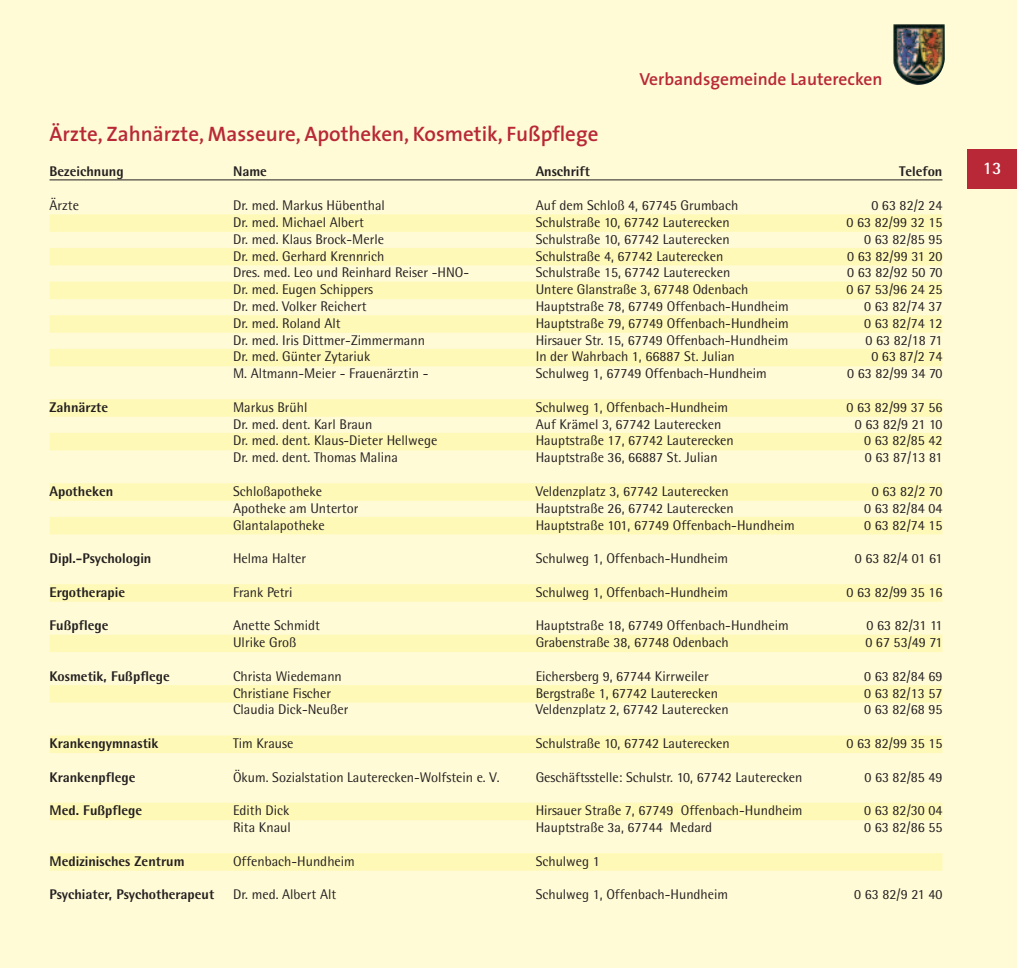
<style>
.page{position:relative;width:1017px;height:968px;background:#fff}
.page>*{position:absolute;margin:0;border:0;box-sizing:border-box;transform-origin:0 0}
.t1{font:600 21px "The Sans";color:#b82837}
.t2{font:600 17.5px "The Sans";color:#b82837}
.t3{font:700 17.5px "Rotis Semi Sans";color:#fff}
.t4{font:14px "Rotis Semi Sans";color:#231f20}
.t5{font:800 14px "Rotis Semi Sans";color:#231f20}
</style>
<div class="page">
<div style="left:0;top:1px;width:1017px;height:966px;background:#fffbd6"></div>
<div style="left:967px;top:149px;width:50px;height:40px;background:#b82837"></div>
<img style="left:893px;top:24px;width:52px;height:61px">
<hr style="left:50px;top:179px;width:892px;height:1px;background:#231f20">
<div style="left:50px;top:214px;width:892px;height:18px;background:#fff9b8"></div>
<div style="left:50px;top:248px;width:892px;height:17px;background:#fff9b8"></div>
<div style="left:50px;top:281px;width:892px;height:18px;background:#fff9b8"></div>
<div style="left:50px;top:315px;width:892px;height:17px;background:#fff9b8"></div>
<div style="left:50px;top:349px;width:892px;height:17px;background:#fff9b8"></div>
<div style="left:50px;top:399px;width:892px;height:17px;background:#fff9b8"></div>
<div style="left:50px;top:433px;width:892px;height:17px;background:#fff9b8"></div>
<div style="left:50px;top:483px;width:892px;height:17px;background:#fff9b8"></div>
<div style="left:50px;top:517px;width:892px;height:17px;background:#fff9b8"></div>
<div style="left:50px;top:584px;width:892px;height:17px;background:#fff9b8"></div>
<div style="left:50px;top:634px;width:892px;height:18px;background:#fff9b8"></div>
<div style="left:50px;top:685px;width:892px;height:17px;background:#fff9b8"></div>
<div style="left:50px;top:735px;width:892px;height:17px;background:#fff9b8"></div>
<div style="left:50px;top:802px;width:892px;height:18px;background:#fff9b8"></div>
<div style="left:50px;top:853px;width:892px;height:17px;background:#fff9b8"></div>
<p class="t2" style="left:639px;top:73px;width:245px">Verbandsgemeinde Lauterecken</p>
<h1 class="t1" style="left:50px;top:125px;width:550px">Ärzte, Zahnärzte, Masseure, Apotheken, Kosmetik, Fußpflege</h1>
<p class="t5" style="left:50px;top:167px;width:76px">Bezeichnung</p>
<p class="t5" style="left:233px;top:167px;width:35px">Name</p>
<p class="t5" style="left:536px;top:167px;width:56px">Anschrift</p>
<p class="t5" style="left:899px;top:167px;width:45px">Telefon</p>
<p class="t4" style="left:50px;top:200px;width:31px">Ärzte</p>
<p class="t4" style="left:233px;top:200px;width:153px">Dr. med. Markus Hübenthal</p>
<p class="t4" style="left:536px;top:200px;width:204px">Auf dem Schloß 4, 67745 Grumbach</p>
<p class="t4" style="left:871px;top:200px;width:73px">0 63 82/2 24</p>
<p class="t4" style="left:233px;top:217px;width:132px">Dr. med. Michael Albert</p>
<p class="t4" style="left:536px;top:217px;width:196px">Schulstraße 10, 67742 Lauterecken</p>
<p class="t4" style="left:847px;top:217px;width:97px">0 63 82/99 32 15</p>
<p class="t4" style="left:233px;top:234px;width:152px">Dr. med. Klaus Brock-Merle</p>
<p class="t4" style="left:536px;top:234px;width:196px">Schulstraße 10, 67742 Lauterecken</p>
<p class="t4" style="left:864px;top:234px;width:80px">0 63 82/85 95</p>
<p class="t4" style="left:233px;top:251px;width:153px">Dr. med. Gerhard Krennrich</p>
<p class="t4" style="left:536px;top:251px;width:189px">Schulstraße 4, 67742 Lauterecken</p>
<p class="t4" style="left:847px;top:251px;width:97px">0 63 82/99 31 20</p>
<p class="t4" style="left:233px;top:267px;width:238px">Dres. med. Leo und Reinhard Reiser -HNO-</p>
<p class="t4" style="left:536px;top:267px;width:196px">Schulstraße 15, 67742 Lauterecken</p>
<p class="t4" style="left:847px;top:267px;width:97px">0 63 82/92 50 70</p>
<p class="t4" style="left:233px;top:284px;width:142px">Dr. med. Eugen Schippers</p>
<p class="t4" style="left:536px;top:284px;width:214px">Untere Glanstraße 3, 67748 Odenbach</p>
<p class="t4" style="left:847px;top:284px;width:97px">0 67 53/96 24 25</p>
<p class="t4" style="left:233px;top:301px;width:135px">Dr. med. Volker Reichert</p>
<p class="t4" style="left:536px;top:301px;width:254px">Hauptstraße 78, 67749 Offenbach-Hundheim</p>
<p class="t4" style="left:864px;top:301px;width:80px">0 63 82/74 37</p>
<p class="t4" style="left:233px;top:318px;width:109px">Dr. med. Roland Alt</p>
<p class="t4" style="left:536px;top:318px;width:254px">Hauptstraße 79, 67749 Offenbach-Hundheim</p>
<p class="t4" style="left:864px;top:318px;width:80px">0 63 82/74 12</p>
<p class="t4" style="left:233px;top:335px;width:193px">Dr. med. Iris Dittmer-Zimmermann</p>
<p class="t4" style="left:536px;top:335px;width:254px">Hirsauer Str. 15, 67749 Offenbach-Hundheim</p>
<p class="t4" style="left:865px;top:335px;width:79px">0 63 82/18 71</p>
<p class="t4" style="left:233px;top:351px;width:139px">Dr. med. Günter Zytariuk</p>
<p class="t4" style="left:536px;top:351px;width:201px">In der Wahrbach 1, 66887 St. Julian</p>
<p class="t4" style="left:871px;top:351px;width:73px">0 63 87/2 74</p>
<p class="t4" style="left:233px;top:368px;width:197px">M. Altmann-Meier - Frauenärztin -</p>
<p class="t4" style="left:536px;top:368px;width:233px">Schulweg 1, 67749 Offenbach-Hundheim</p>
<p class="t4" style="left:847px;top:368px;width:97px">0 63 82/99 34 70</p>
<p class="t5" style="left:50px;top:402px;width:60px">Zahnärzte</p>
<p class="t4" style="left:233px;top:402px;width:76px">Markus Brühl</p>
<p class="t4" style="left:536px;top:402px;width:194px">Schulweg 1, Offenbach-Hundheim</p>
<p class="t4" style="left:847px;top:402px;width:97px">0 63 82/99 37 56</p>
<p class="t4" style="left:233px;top:419px;width:141px">Dr. med. dent. Karl Braun</p>
<p class="t4" style="left:536px;top:419px;width:187px">Auf Krämel 3, 67742 Lauterecken</p>
<p class="t4" style="left:855px;top:419px;width:89px">0 63 82/9 21 10</p>
<p class="t4" style="left:233px;top:435px;width:206px">Dr. med. dent. Klaus-Dieter Hellwege</p>
<p class="t4" style="left:536px;top:435px;width:200px">Hauptstraße 17, 67742 Lauterecken</p>
<p class="t4" style="left:864px;top:435px;width:80px">0 63 82/85 42</p>
<p class="t4" style="left:233px;top:452px;width:166px">Dr. med. dent. Thomas Malina</p>
<p class="t4" style="left:536px;top:452px;width:183px">Hauptstraße 36, 66887 St. Julian</p>
<p class="t4" style="left:865px;top:452px;width:79px">0 63 87/13 81</p>
<p class="t5" style="left:50px;top:486px;width:65px">Apotheken</p>
<p class="t4" style="left:233px;top:486px;width:90px">Schloßapotheke</p>
<p class="t4" style="left:536px;top:486px;width:195px">Veldenzplatz 3, 67742 Lauterecken</p>
<p class="t4" style="left:872px;top:486px;width:72px">0 63 82/2 70</p>
<p class="t4" style="left:233px;top:503px;width:127px">Apotheke am Untertor</p>
<p class="t4" style="left:536px;top:503px;width:200px">Hauptstraße 26, 67742 Lauterecken</p>
<p class="t4" style="left:864px;top:503px;width:80px">0 63 82/84 04</p>
<p class="t4" style="left:233px;top:519px;width:93px">Glantalapotheke</p>
<p class="t4" style="left:536px;top:519px;width:260px">Hauptstraße 101, 67749 Offenbach-Hundheim</p>
<p class="t4" style="left:864px;top:519px;width:80px">0 63 82/74 15</p>
<p class="t5" style="left:50px;top:553px;width:103px">Dipl.-Psychologin</p>
<p class="t4" style="left:233px;top:553px;width:75px">Helma Halter</p>
<p class="t4" style="left:536px;top:553px;width:194px">Schulweg 1, Offenbach-Hundheim</p>
<p class="t4" style="left:855px;top:553px;width:89px">0 63 82/4 01 61</p>
<p class="t5" style="left:50px;top:587px;width:77px">Ergotherapie</p>
<p class="t4" style="left:233px;top:587px;width:61px">Frank Petri</p>
<p class="t4" style="left:536px;top:587px;width:194px">Schulweg 1, Offenbach-Hundheim</p>
<p class="t4" style="left:847px;top:587px;width:97px">0 63 82/99 35 16</p>
<p class="t5" style="left:50px;top:620px;width:60px">Fußpflege</p>
<p class="t4" style="left:233px;top:620px;width:88px">Anette Schmidt</p>
<p class="t4" style="left:536px;top:620px;width:254px">Hauptstraße 18, 67749 Offenbach-Hundheim</p>
<p class="t4" style="left:866px;top:620px;width:78px">0 63 82/31 11</p>
<p class="t4" style="left:233px;top:637px;width:65px">Ulrike Groß</p>
<p class="t4" style="left:536px;top:637px;width:194px">Grabenstraße 38, 67748 Odenbach</p>
<p class="t4" style="left:865px;top:637px;width:79px">0 67 53/49 71</p>
<p class="t5" style="left:50px;top:671px;width:122px">Kosmetik, Fußpflege</p>
<p class="t4" style="left:233px;top:671px;width:110px">Christa Wiedemann</p>
<p class="t4" style="left:536px;top:671px;width:175px">Eichersberg 9, 67744 Kirrweiler</p>
<p class="t4" style="left:864px;top:671px;width:80px">0 63 82/84 69</p>
<p class="t4" style="left:233px;top:687px;width:100px">Christiane Fischer</p>
<p class="t4" style="left:536px;top:687px;width:184px">Bergstraße 1, 67742 Lauterecken</p>
<p class="t4" style="left:864px;top:687px;width:80px">0 63 82/13 57</p>
<p class="t4" style="left:233px;top:704px;width:117px">Claudia Dick-Neußer</p>
<p class="t4" style="left:536px;top:704px;width:195px">Veldenzplatz 2, 67742 Lauterecken</p>
<p class="t4" style="left:864px;top:704px;width:80px">0 63 82/68 95</p>
<p class="t5" style="left:50px;top:738px;width:111px">Krankengymnastik</p>
<p class="t4" style="left:233px;top:738px;width:62px">Tim Krause</p>
<p class="t4" style="left:536px;top:738px;width:196px">Schulstraße 10, 67742 Lauterecken</p>
<p class="t4" style="left:847px;top:738px;width:97px">0 63 82/99 35 15</p>
<p class="t5" style="left:50px;top:771px;width:87px">Krankenpflege</p>
<p class="t4" style="left:233px;top:771px;width:268px">Ökum. Sozialstation Lauterecken-Wolfstein e. V.</p>
<p class="t4" style="left:536px;top:771px;width:268px">Geschäftsstelle: Schulstr. 10, 67742 Lauterecken</p>
<p class="t4" style="left:864px;top:771px;width:80px">0 63 82/85 49</p>
<p class="t5" style="left:50px;top:805px;width:94px">Med. Fußpflege</p>
<p class="t4" style="left:233px;top:805px;width:58px">Edith Dick</p>
<p class="t4" style="left:536px;top:805px;width:268px">Hirsauer Straße 7, 67749 Offenbach-Hundheim</p>
<p class="t4" style="left:864px;top:805px;width:80px">0 63 82/30 04</p>
<p class="t4" style="left:233px;top:822px;width:59px">Rita Knaul</p>
<p class="t4" style="left:536px;top:822px;width:178px">Hauptstraße 3a, 67744 Medard</p>
<p class="t4" style="left:864px;top:822px;width:80px">0 63 82/86 55</p>
<p class="t5" style="left:50px;top:855px;width:137px">Medizinisches Zentrum</p>
<p class="t4" style="left:233px;top:855px;width:123px">Offenbach-Hundheim</p>
<p class="t4" style="left:536px;top:855px;width:66px">Schulweg 1</p>
<p class="t5" style="left:50px;top:889px;width:166px">Psychiater, Psychotherapeut</p>
<p class="t4" style="left:233px;top:889px;width:105px">Dr. med. Albert Alt</p>
<p class="t4" style="left:536px;top:889px;width:194px">Schulweg 1, Offenbach-Hundheim</p>
<p class="t4" style="left:854px;top:889px;width:90px">0 63 82/9 21 40</p>
<p class="t3" style="left:983px;top:162px;width:20px">13</p>
</div>
